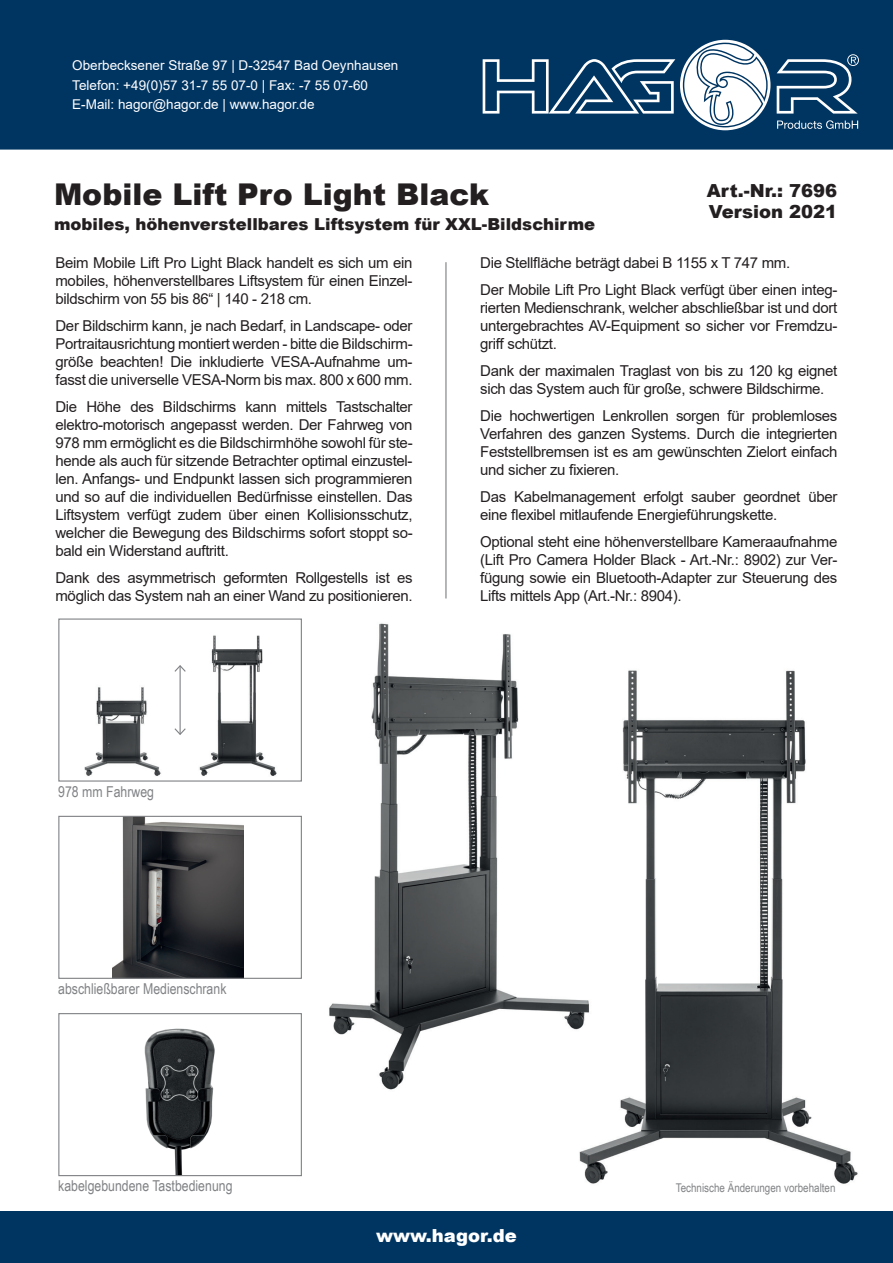
<style>
.page{position:relative;width:893px;height:1263px;background:#fff}
.page>*{position:absolute;margin:0;border:0;box-sizing:border-box;transform-origin:0 0}
.t1{font:900 30px "Arial";color:#231f20}
.t2{font:900 18px/21.6px "Arial";color:#231f20}
.t3{font:900 18px "Arial";color:#fff}
.t4{font:900 16.5px "Arial";color:#231f20}
.t5{font:15px/18px "Arial";letter-spacing:-.02em;color:#231f20;text-align:justify}
.t6{font:15px "Arial Narrow";color:#808285}
.t7{font:13.5px/19.5px "Arial";color:#fff}
.t8{font:12px "Arial Narrow";color:#808285}
</style>
<div class="page">
<div style="left:58px;top:618px;width:244px;height:164px;border:1px solid #808285"></div>
<img style="left:113px;top:818px;width:130px;height:159px">
<div style="left:58px;top:816px;width:244px;height:163px;border:1px solid #808285"></div>
<img style="left:144px;top:1028px;width:71px;height:146px">
<div style="left:58px;top:1013px;width:244px;height:163px;border:1px solid #808285"></div>
<img style="left:329px;top:623px;width:244px;height:467px">
<img style="left:573px;top:670px;width:285px;height:514px">
<img style="left:199px;top:635px;width:78px;height:141px">
<img style="left:84px;top:687px;width:77px;height:89px">
<hr style="left:180px;top:666px;width:1px;height:68px;background:#808285">
<svg style="left:174px;top:665px;width:12px;height:8px"></svg>
<svg style="left:174px;top:727px;width:12px;height:8px"></svg>
<div style="left:0;top:1212px;width:893px;height:51px;background:#003562"></div>
<div style="left:0;top:0;width:893px;height:150px;background:#003562"></div>
<hr style="left:445px;top:262px;width:2px;height:336px;background:#9d9fa2">
<svg style="left:777px;top:54px;width:82px;height:60px;background:#365f83"></svg>
<svg style="left:777px;top:120px;width:81px;height:9px"></svg>
<svg style="left:483px;top:40px;width:287px;height:90px"></svg>
<p class="t7" style="left:72px;top:56px;width:328px">Oberbecksener Straße 97 | D-32547 Bad Oeynhausen<br>Telefon: +49(0)57 31-7 55 07-0 | Fax: -7 55 07-60<br>E-Mail: hagor@hagor.de | www.hagor.de</p>
<h1 class="t1" style="left:54px;top:172px;width:436px">Mobile Lift Pro Light Black</h1>
<p class="t4" style="left:54px;top:212px;width:543px">mobiles, höhenverstellbares Liftsystem für XXL-Bildschirme</p>
<p class="t2" style="left:707px;top:179px;width:132px">Art.-Nr.: 7696<br>Version 2021</p>
<p class="t5" style="left:55px;top:254px;width:359px">Beim Mobile Lift Pro Light Black handelt es sich um ein mobiles, höhenverstellbares Liftsystem für einen Einzel&shy;bildschirm von 55 bis 86“ | 140 - 218 cm.</p>
<p class="t5" style="left:55px;top:317px;width:359px">Der Bildschirm kann, je nach Bedarf, in Landscape- oder Portraitausrichtung montiert werden - bitte die Bildschirm&shy;größe beachten! Die inkludierte VESA-Aufnahme um&shy;fasst die universelle VESA-Norm bis max. 800 x 600 mm.</p>
<p class="t5" style="left:55px;top:398px;width:359px">Die Höhe des Bildschirms kann mittels Tastschalter elektro-motorisch angepasst werden. Der Fahrweg von 978 mm ermöglicht es die Bildschirmhöhe sowohl für ste&shy;hende als auch für sitzende Betrachter optimal einzustel&shy;len. Anfangs- und Endpunkt lassen sich programmieren und so auf die individuellen Bedürfnisse einstellen. Das Liftsystem verfügt zudem über einen Kollisionsschutz, welcher die Bewegung des Bildschirms sofort stoppt so&shy;bald ein Widerstand auftritt.</p>
<p class="t5" style="left:55px;top:569px;width:359px">Dank des asymmetrisch geformten Rollgestells ist es möglich das System nah an einer Wand zu positionieren.</p>
<p class="t5" style="left:480px;top:249px;width:359px;line-height:27px">Die Stellfläche beträgt dabei B 1155 x T 747 mm.<br>Der Mobile Lift Pro Light Black verfügt über einen integ-</p>
<p class="t5" style="left:480px;top:299px;width:359px">rierten Medienschrank, welcher abschließbar ist und dort untergebrachtes AV-Equipment so sicher vor Fremdzu&shy;griff schützt.</p>
<p class="t5" style="left:480px;top:362px;width:359px">Dank der maximalen Traglast von bis zu 120 kg eignet sich das System auch für große, schwere Bildschirme.</p>
<p class="t5" style="left:480px;top:407px;width:359px">Die hochwertigen Lenkrollen sorgen für problemloses Verfahren des ganzen Systems. Durch die integrierten Feststellbremsen ist es am gewünschten Zielort einfach und sicher zu fixieren.</p>
<p class="t5" style="left:480px;top:488px;width:359px">Das Kabelmanagement erfolgt sauber geordnet über eine flexibel mitlaufende Energieführungskette.</p>
<p class="t5" style="left:480px;top:533px;width:359px">Optional steht eine höhenverstellbare Kameraaufnahme (Lift Pro Camera Holder Black - Art.-Nr.: 8902) zur Ver&shy;fügung sowie ein Bluetooth-Adapter zur Steuerung des Lifts mittels App (Art.-Nr.: 8904).</p>
<p class="t6" style="left:58px;top:780px;width:97px">978 mm Fahrweg</p>
<p class="t6" style="left:58px;top:978px;width:170px">abschließbarer Medienschrank</p>
<p class="t6" style="left:58px;top:1175px;width:176px">kabelgebundene Tastbedienung</p>
<p class="t8" style="left:676px;top:1179px;width:161px">Technische Änderungen vorbehalten</p>
<p class="t3" style="left:376px;top:1222px;width:142px">www.hagor.de</p>
</div>
